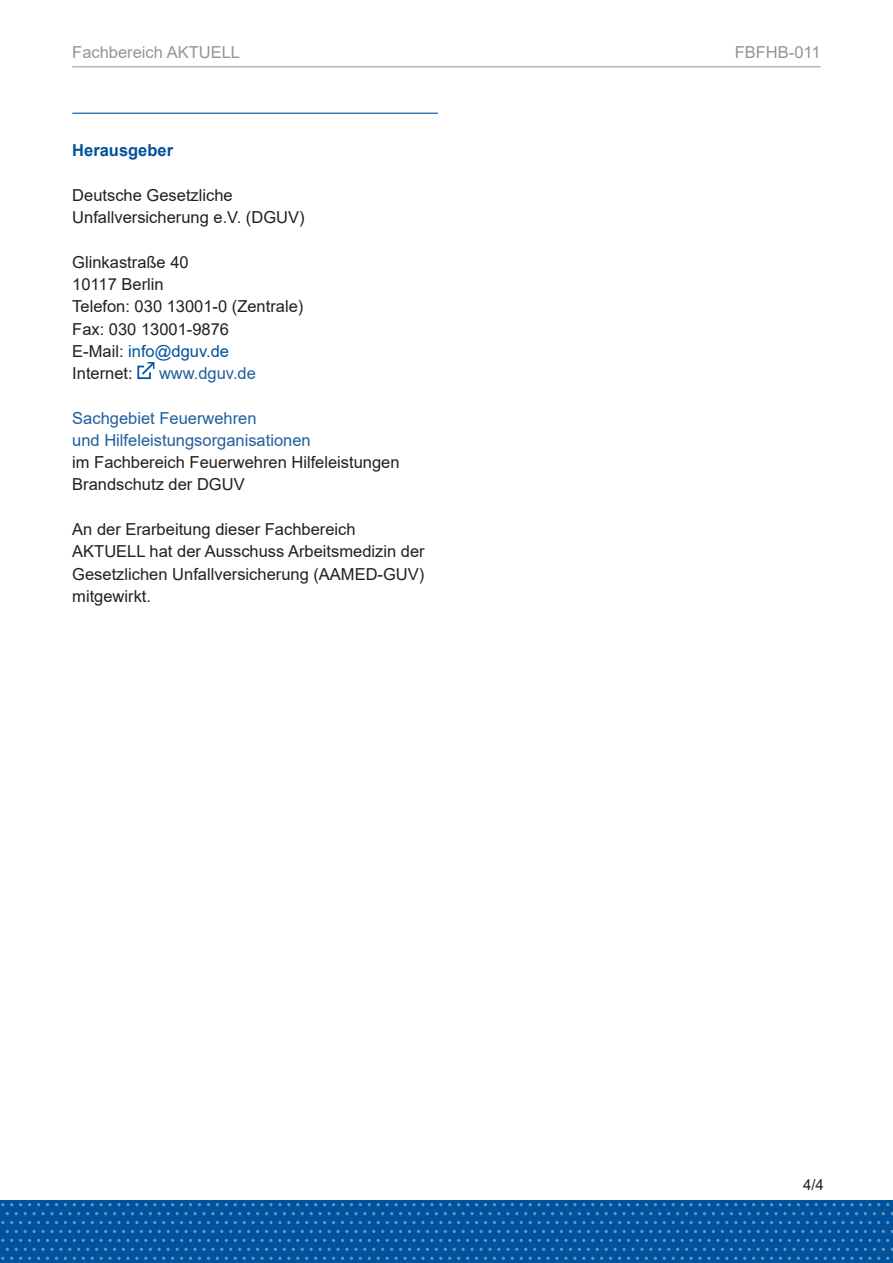
<style>
.page{position:relative;width:893px;height:1263px;background:#fff}
.page>*{position:absolute;margin:0;border:0;box-sizing:border-box;transform-origin:0 0}
._02_Fließtext_Fließtext{font:16.5px/22.4px "Arial";color:#231f20}
._02_Fließtext_Fließtext-2{font:16.5px/22.4px "Arial";color:#215e9e}
.t1{font:16.5px "Arial";color:#939598}
._02_Fließtext_Fließtext-3{font:16.5px "Arial";color:#00529c}
._02_Fließtext_Herausgeber{font:700 16.5px "Arial";color:#00529c}
.t2{font:15px "Arial";color:#231f20}
.s1{color:#231f20}
</style>
<div class="page">
<div style="left:0;top:1200px;width:893px;height:63px;background:#00529c"></div>
<svg style="left:243px;top:1203px;width:38px;height:3px"></svg>
<svg style="left:386px;top:1203px;width:47px;height:3px"></svg>
<svg style="left:538px;top:1203px;width:38px;height:3px"></svg>
<svg style="left:681px;top:1203px;width:38px;height:3px"></svg>
<svg style="left:824px;top:1203px;width:38px;height:3px"></svg>
<svg style="left:243px;top:1221px;width:38px;height:3px"></svg>
<svg style="left:386px;top:1221px;width:47px;height:3px"></svg>
<svg style="left:538px;top:1221px;width:38px;height:3px"></svg>
<svg style="left:681px;top:1221px;width:38px;height:3px"></svg>
<svg style="left:824px;top:1221px;width:38px;height:3px"></svg>
<svg style="left:243px;top:1239px;width:38px;height:3px"></svg>
<svg style="left:386px;top:1239px;width:47px;height:3px"></svg>
<svg style="left:538px;top:1239px;width:38px;height:3px"></svg>
<svg style="left:681px;top:1239px;width:38px;height:3px"></svg>
<svg style="left:824px;top:1239px;width:38px;height:3px"></svg>
<svg style="left:243px;top:1257px;width:38px;height:3px"></svg>
<svg style="left:386px;top:1257px;width:47px;height:3px"></svg>
<svg style="left:538px;top:1257px;width:38px;height:3px"></svg>
<svg style="left:681px;top:1257px;width:38px;height:3px"></svg>
<svg style="left:824px;top:1257px;width:38px;height:3px"></svg>
<svg style="left:176px;top:1212px;width:38px;height:3px"></svg>
<svg style="left:319px;top:1212px;width:38px;height:3px"></svg>
<svg style="left:462px;top:1212px;width:38px;height:3px"></svg>
<svg style="left:605px;top:1212px;width:38px;height:3px"></svg>
<svg style="left:748px;top:1212px;width:38px;height:3px"></svg>
<svg style="left:176px;top:1230px;width:38px;height:3px"></svg>
<svg style="left:319px;top:1230px;width:38px;height:3px"></svg>
<svg style="left:462px;top:1230px;width:38px;height:3px"></svg>
<svg style="left:605px;top:1230px;width:38px;height:3px"></svg>
<svg style="left:748px;top:1230px;width:38px;height:3px"></svg>
<svg style="left:176px;top:1248px;width:38px;height:3px"></svg>
<svg style="left:319px;top:1248px;width:38px;height:3px"></svg>
<svg style="left:462px;top:1248px;width:38px;height:3px"></svg>
<svg style="left:605px;top:1248px;width:38px;height:3px"></svg>
<svg style="left:748px;top:1248px;width:38px;height:3px"></svg>
<svg style="left:100px;top:1203px;width:38px;height:3px"></svg>
<svg style="left:100px;top:1221px;width:38px;height:3px"></svg>
<svg style="left:100px;top:1239px;width:38px;height:3px"></svg>
<svg style="left:100px;top:1257px;width:38px;height:3px"></svg>
<svg style="left:33px;top:1212px;width:38px;height:3px"></svg>
<svg style="left:33px;top:1230px;width:38px;height:3px"></svg>
<svg style="left:33px;top:1248px;width:38px;height:3px"></svg>
<hr style="left:72px;top:113px;width:366px;height:1px;background:#00529c">
<svg style="left:137px;top:362px;width:18px;height:18px"></svg>
<hr style="left:72px;top:66px;width:749px;height:1px;background:#939598">
<p class="t1" style="left:72px;top:41px;width:169px">Fachbereich AKTUELL</p>
<p class="t1" style="left:735px;top:41px;width:87px">FBFHB-011</p>
<p class="_02_Fließtext_Herausgeber" style="left:72px;top:139px;width:102px">Herausgeber</p>
<p class="_02_Fließtext_Fließtext" style="left:72px;top:184px;width:162px">Deutsche Gesetzliche</p>
<p class="_02_Fließtext_Fließtext" style="left:72px;top:206px;width:234px">Unfallversicherung e.V. (DGUV)</p>
<p class="_02_Fließtext_Fließtext" style="left:72px;top:251px;width:118px">Glinkastraße 40</p>
<p class="_02_Fließtext_Fließtext" style="left:72px;top:273px;width:93px">10117 Berlin</p>
<p class="_02_Fließtext_Fließtext" style="left:72px;top:295px;width:233px">Telefon: 030 13001-0 (Zentrale)</p>
<p class="_02_Fließtext_Fließtext" style="left:72px;top:317px;width:158px">Fax: 030 13001-9876</p>
<p class="_02_Fließtext_Fließtext-3" style="left:72px;top:340px;width:158px"><span class="s1">E-Mail:</span> info@dguv.de</p>
<p class="_02_Fließtext_Fließtext" style="left:72px;top:362px;width:62px">Internet:</p>
<p class="_02_Fließtext_Fließtext-2" style="left:159px;top:362px;width:98px">www.dguv.de</p>
<p class="_02_Fließtext_Fließtext-2" style="left:72px;top:407px;width:240px">Sachgebiet Feuerwehren<br>und -Hilfeleistungsorganisationen</p>
<p class="_02_Fließtext_Fließtext" style="left:72px;top:451px;width:329px">im Fachbereich Feuerwehren Hilfeleistungen<br>Brandschutz der DGUV</p>
<p class="_02_Fließtext_Fließtext" style="left:72px;top:518px;width:354px">An der Erarbeitung dieser Fachbereich AKTUELL hat der Ausschuss Arbeitsmedizin der Gesetzlichen Unfallversicherung (AAMED-GUV) mitgewirkt.</p>
<p class="t2" style="left:803px;top:1175px;width:22px">4/4</p>
</div>
